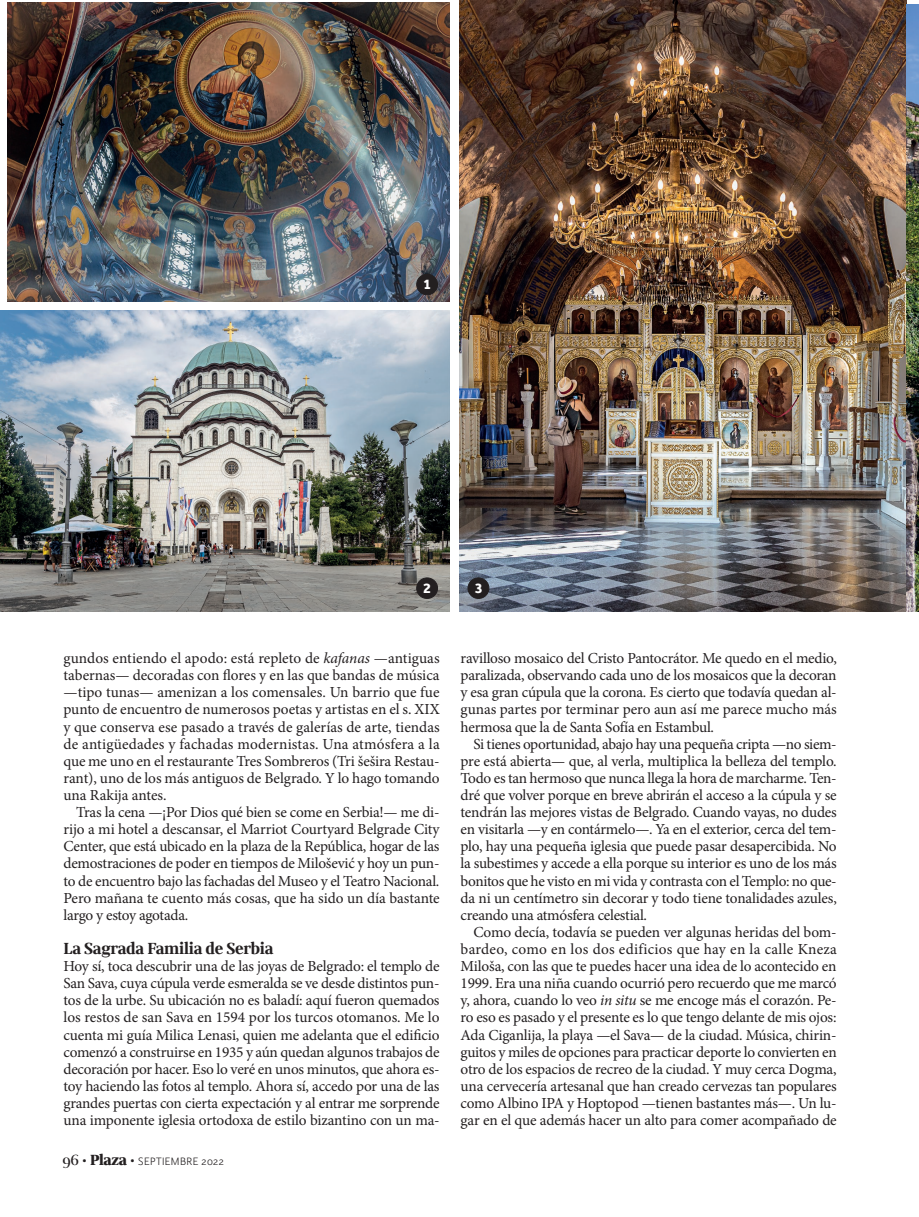
<style>
.page{position:relative;width:919px;height:1217px;background:#fff}
.page>*{position:absolute;margin:0;border:0;box-sizing:border-box;transform-origin:0 0}
.t1{font:700 18px "Milio";letter-spacing:-.015em;color:#231f20}
.t2{font:15.3px/17.1px "Minion Pro";letter-spacing:-.01em;color:#231f20;text-align:justify}
.t3{font:800 15px "Cinta";color:#fff}
.t4{font:300 12px "Cinta";letter-spacing:-.015em;color:#231f20}
.s1{font-style:italic}
.s2{font-family:"Milio";font-size:16.5px}
.s3{font-family:"Milio";font-weight:800;font-size:16.5px}
</style>
<div class="page">
<img style="left:8px;top:2px;width:441px;height:299px">
<img style="left:459px;top:1px;width:447px;height:610px">
<img style="left:0;top:310px;width:449px;height:301px">
<div style="left:468px;top:577px;width:21px;height:21px;background:#231f20;border-radius:50%"></div>
<div style="left:467px;top:577px;width:22px;height:21px;border:1px solid #231f20;border-radius:50%"></div>
<div style="left:416px;top:577px;width:21px;height:21px;background:#231f20;border-radius:50%"></div>
<div style="left:416px;top:577px;width:22px;height:21px;border:1px solid #231f20;border-radius:50%"></div>
<div style="left:416px;top:274px;width:21px;height:21px;background:#231f20;border-radius:50%"></div>
<div style="left:416px;top:274px;width:22px;height:21px;border:1px solid #231f20;border-radius:50%"></div>
<img style="left:906px;top:4px;width:12px;height:607px">
<p class="t3" style="left:424px;top:275px;width:8px">1</p>
<p class="t3" style="left:423px;top:578px;width:9px">2</p>
<p class="t3" style="left:474px;top:578px;width:9px">3</p>
<p class="t2" style="left:63px;top:649px;width:378px">gundos entiendo el apodo: está repleto de <span class="s1">kafanas</span> —antiguas tabernas— decoradas con flores y en las que bandas de música —tipo tunas— amenizan a los comensales. Un barrio que fue punto de encuentro de numerosos poetas y artistas en el s. XIX y que conserva ese pasado a través de galerías de arte, tiendas de antigüedades y fachadas modernistas. Una atmósfera a la que me uno en el restaurante Tres Sombreros (Tri šešira Restau&shy;rant), uno de los más antiguos de Belgrado. Y lo hago tomando una Rakija antes.</p>
<p class="t2" style="left:63px;top:803px;width:377px;text-indent:13px">Tras la cena —¡Por Dios qué bien se come en Serbia!— me di&shy;rijo a mi hotel a descansar, el Marriot Courtyard Belgrade City Center, que está ubicado en la plaza de la República, hogar de las demostraciones de poder en tiempos de Milošević y hoy un pun&shy;to de encuentro bajo las fachadas del Museo y el Teatro Nacional.<br>Pero mañana te cuento más cosas, que ha sido un día bastante largo y estoy agotada.</p>
<p class="t1" style="left:63px;top:936px;width:211px">La Sagrada Familia de Serbia</p>
<p class="t2" style="left:63px;top:957px;width:377px">Hoy sí, toca descubrir una de las joyas de Belgrado: el templo de San Sava, cuya cúpula verde esmeralda se ve desde distintos pun&shy;tos de la urbe. Su ubicación no es baladí: aquí fueron quemados los restos de san Sava en 1594 por los turcos otomanos. Me lo cuenta mi guía Milica Lenasi, quien me adelanta que el edificio comenzó a construirse en 1935 y aún quedan algunos trabajos de decoración por hacer. Eso lo veré en unos minutos, que ahora es&shy;toy haciendo las fotos al templo. Ahora sí, accedo por una de las grandes puertas con cierta expectación y al entrar me sorprende una imponente iglesia ortodoxa de estilo bizantino con un ma-</p>
<p class="t4" style="left:62px;top:1154px;width:163px"><span class="s2">96 •</span> <span class="s3">Plaza</span> <span class="s2">•</span> SEPTIEMBRE 2022</p>
<p class="t2" style="left:460px;top:649px;width:377px">ravilloso mosaico del Cristo Pantocrátor. Me quedo en el medio, paralizada, observando cada uno de los mosaicos que la decoran y esa gran cúpula que la corona. Es cierto que todavía quedan al&shy;gunas partes por terminar pero aun así me parece mucho más hermosa que la de Santa Sofía en Estambul.</p>
<p class="t2" style="left:460px;top:735px;width:378px;text-indent:13px">Si tienes oportunidad, abajo hay una pequeña cripta —no siem&shy;pre está abierta— que, al verla, multiplica la belleza del templo.<br>Todo es tan hermoso que nunca llega la hora de marcharme. Ten&shy;dré que volver porque en breve abrirán el acceso a la cúpula y se tendrán las mejores vistas de Belgrado. Cuando vayas, no dudes en visitarla —y en contármelo—. Ya en el exterior, cerca del tem&shy;plo, hay una pequeña iglesia que puede pasar desapercibida. No la subestimes y accede a ella porque su interior es uno de los más bonitos que he visto en mi vida y contrasta con el Templo: no que&shy;da ni un centímetro sin decorar y todo tiene tonalidades azules, creando una atmósfera celestial.</p>
<p class="t2" style="left:460px;top:923px;width:378px;text-indent:13px">Como decía, todavía se pueden ver algunas heridas del bom&shy;bardeo, como en los dos edificios que hay en la calle Kneza Miloša, con las que te puedes hacer una idea de lo acontecido en 1999. Era una niña cuando ocurrió pero recuerdo que me marcó y, ahora, cuando lo veo <span class="s1">in situ</span> se me encoge más el corazón. Pe&shy;ro eso es pasado y el presente es lo que tengo delante de mis ojos:<br>Ada Ciganlija, la playa —el Sava— de la ciudad. Música, chirin&shy;guitos y miles de opciones para practicar deporte lo convierten en otro de los espacios de recreo de la ciudad. Y muy cerca Dogma, una cervecería artesanal que han creado cervezas tan populares como Albino IPA y Hoptopod —tienen bastantes más—. Un lu&shy;gar en el que además hacer un alto para comer acompañado de</p>
</div>
